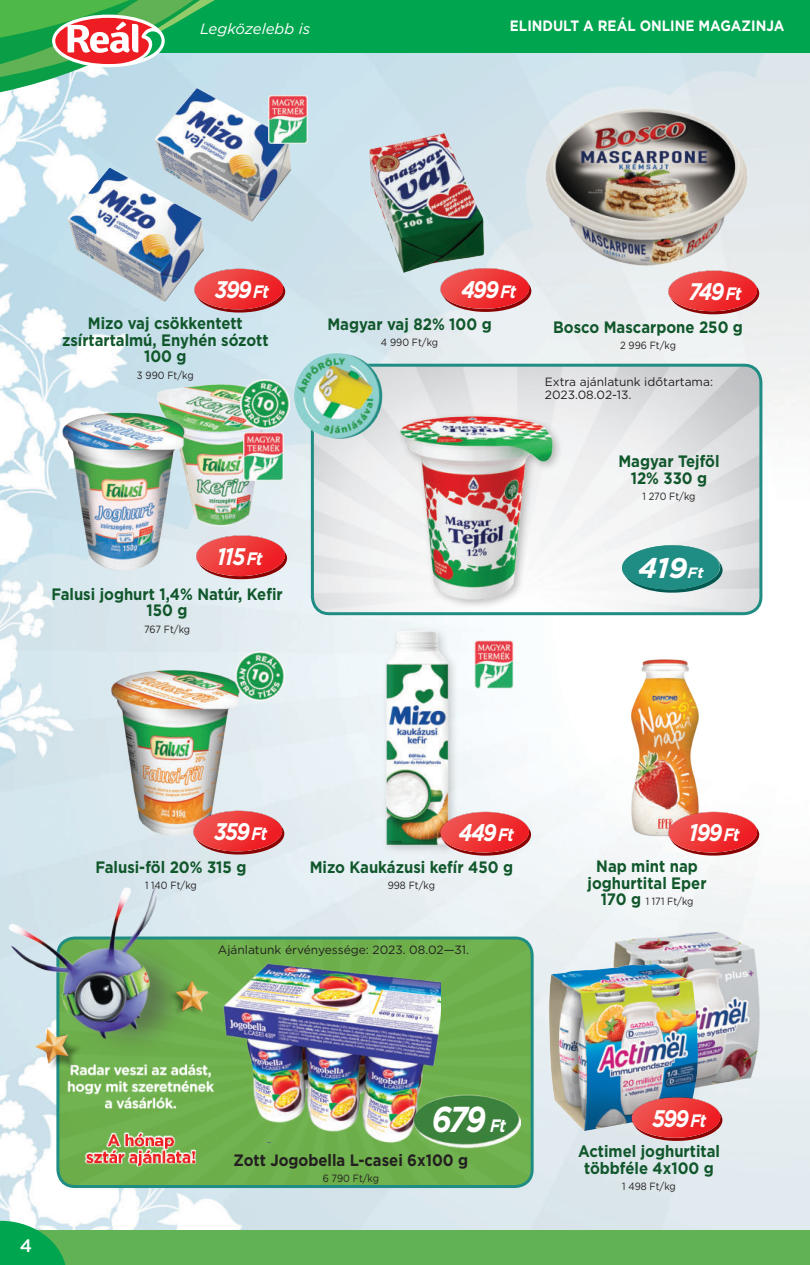
<style>
.page{position:relative;width:810px;height:1265px;background:#fff}
.page>*{position:absolute;margin:0;border:0;box-sizing:border-box;transform-origin:0 0}
.t1{font:italic 700 36px "Gotham";color:#fff;scale:.85 1}
.t2{font:italic 700 28.5px "Gotham";color:#fff}
.t3{font:italic 700 24px "Gotham";letter-spacing:-.055em;color:#fff;scale:.85 1}
.t4{font:500 18px "Gotham";color:#fff}
.t5{font:700 16.5px/16.5px "Gotham";color:#11572c;text-align:center;scale:.9 1}
.t6{font:700 16.5px "Gotham";color:#231f20;scale:.9 1}
.t7{font:700 15px "Gotham";color:#fff;scale:.9 1}
.t8{font:italic 15px "Gotham";color:#fff}
.t9{font:12px/13.5px "Gotham";color:#231f20}
.t10{font:10.5px "Gotham";color:#231f20;scale:.9 1}
.s1{font-size:18px}
.s2{font-size:15px}
.s3{font-weight:700;font-size:16.5px;color:#11572c}
</style>
<div class="page">
<img style="left:0;top:52px;width:810px;height:1178px">
<div style="left:0;top:0;width:810px;height:52px;background:#00a54f"></div>
<div style="left:0;top:1230px;width:810px;height:35px;background:#61b254"></div>
<img style="left:155px;top:88px;width:136px;height:134px">
<img style="left:68px;top:168px;width:136px;height:134px">
<svg style="left:194px;top:269px;width:91px;height:44px"></svg>
<img style="left:194px;top:270px;width:89px;height:39px">
<img style="left:369px;top:133px;width:115px;height:140px">
<svg style="left:440px;top:268px;width:91px;height:44px"></svg>
<img style="left:440px;top:270px;width:89px;height:39px">
<img style="left:533px;top:95px;width:226px;height:182px">
<svg style="left:668px;top:271px;width:91px;height:43px"></svg>
<img style="left:668px;top:272px;width:89px;height:39px">
<img style="left:612px;top:920px;width:149px;height:189px">
<img style="left:548px;top:964px;width:151px;height:167px">
<svg style="left:631px;top:1097px;width:91px;height:44px"></svg>
<img style="left:631px;top:1098px;width:89px;height:40px">
<img style="left:566px;top:654px;width:187px;height:187px">
<svg style="left:668px;top:812px;width:91px;height:44px"></svg>
<img style="left:668px;top:813px;width:89px;height:39px">
<img style="left:104px;top:663px;width:143px;height:179px">
<svg style="left:193px;top:811px;width:91px;height:43px"></svg>
<img style="left:193px;top:812px;width:90px;height:39px">
<img style="left:154px;top:380px;width:129px;height:151px">
<img style="left:55px;top:408px;width:161px;height:171px">
<svg style="left:196px;top:535px;width:91px;height:44px"></svg>
<img style="left:196px;top:537px;width:89px;height:39px">
<img style="left:366px;top:633px;width:102px;height:236px">
<svg style="left:440px;top:812px;width:91px;height:44px"></svg>
<img style="left:440px;top:813px;width:89px;height:39px">
<img style="left:312px;top:365px;width:449px;height:249px">
<div style="left:311px;top:364px;width:451px;height:251px;border:3px solid #1f8d83;border-radius:17px"></div>
<img style="left:358px;top:388px;width:231px;height:245px">
<svg style="left:622px;top:545px;width:100px;height:48px;background:#4b9f97"></svg>
<img style="left:282px;top:347px;width:110px;height:97px">
<img style="left:241px;top:380px;width:48px;height:48px">
<img style="left:235px;top:651px;width:49px;height:49px">
<img style="left:268px;top:96px;width:39px;height:48px">
<img style="left:244px;top:432px;width:39px;height:48px">
<img style="left:474px;top:640px;width:39px;height:48px">
<div style="left:58px;top:938px;width:474px;height:248px;background:#6daf4b"></div>
<div style="left:56px;top:936px;width:477px;height:252px;border:3px solid #1f8d83;border-radius:17px"></div>
<img style="left:66px;top:1079px;width:168px;height:104px">
<img style="left:7px;top:882px;width:249px;height:197px">
<img style="left:146px;top:961px;width:294px;height:182px">
<img style="left:409px;top:1087px;width:111px;height:64px">
<svg style="left:0;top:0;width:246px;height:108px"></svg>
<svg style="left:0;top:1211px;width:67px;height:54px"></svg>
<p class="t8" style="left:200px;top:22px;width:111px">Legközelebb is</p>
<p class="t7" style="left:510px;top:18px;width:306px">ELINDULT A REÁL ONLINE MAGAZINJA</p>
<h3 class="t3" style="left:215px;top:279px;width:65px">399<span class="s1">Ft</span></h3>
<p class="t5" style="left:62px;top:315px;width:231px">Mizo vaj csökkentett zsírtartalmú, Enyhén sózott<br>100 g</p>
<p class="t10" style="left:137px;top:369px;width:64px">3 990 Ft/kg</p>
<h3 class="t3" style="left:217px;top:546px;width:55px">115<span class="s1">Ft</span></h3>
<p class="t5" style="left:51px;top:586px;width:258px">Falusi joghurt 1,4% Natúr, Kefir<br>150 g</p>
<p class="t10" style="left:144px;top:623px;width:53px">767 Ft/kg</p>
<h3 class="t3" style="left:461px;top:278px;width:66px">499<span class="s1">Ft</span></h3>
<p class="t5" style="left:327px;top:315px;width:184px">Magyar vaj 82% 100 g</p>
<p class="t10" style="left:381px;top:337px;width:65px">4 990 Ft/kg</p>
<h3 class="t3" style="left:689px;top:281px;width:63px">749<span class="s1">Ft</span></h3>
<p class="t5" style="left:553px;top:318px;width:212px">Bosco Mascarpone 250 g</p>
<p class="t10" style="left:620px;top:340px;width:64px">2 996 Ft/kg</p>
<p class="t9" style="left:545px;top:375px;width:170px">Extra ajánlatunk időtartama:<br>2023.08.02-13.</p>
<p class="t5" style="left:618px;top:453px;width:114px">Magyar Tejföl<br>12% 330 g</p>
<p class="t10" style="left:642px;top:490px;width:60px">1 270 Ft/kg</p>
<h2 class="t2" style="left:638px;top:555px;width:67px">419<span class="s2">Ft</span></h2>
<p class="t4" style="left:20px;top:1232px;width:14px">44</p>
<h3 class="t3" style="left:214px;top:821px;width:64px">359<span class="s1">Ft</span></h3>
<h3 class="t3" style="left:459px;top:822px;width:66px">449<span class="s1">Ft</span></h3>
<h3 class="t3" style="left:689px;top:822px;width:61px">199<span class="s1">Ft</span></h3>
<p class="t5" style="left:95px;top:858px;width:169px">Falusi-föl 20% 315 g</p>
<p class="t10" style="left:145px;top:880px;width:59px">1 140 Ft/kg</p>
<p class="t5" style="left:310px;top:858px;width:227px">Mizo Kaukázusi kefír 450 g</p>
<p class="t10" style="left:388px;top:880px;width:54px">998 Ft/kg</p>
<p class="t5" style="left:587px;top:858px;width:134px">Nap mint nap joghurtital Eper</p>
<p class="t10" style="left:600px;top:895px;width:105px"><span class="s3">170 g</span> 1 171 Ft/kg</p>
<p class="t9" style="left:218px;top:943px;width:253px">Ajánlatunk érvényessége: 2023. 08.02—31.</p>
<h1 class="t1" style="left:432px;top:1103px;width:89px">679 <span class="s1">Ft</span></h1>
<h3 class="t3" style="left:652px;top:1107px;width:65px">599<span class="s1">Ft</span></h3>
<p class="t6" style="left:233px;top:1151px;width:262px">Zott Jogobella L-casei 6x100 g</p>
<p class="t10" style="left:323px;top:1173px;width:64px">6 790 Ft/kg</p>
<p class="t5" style="left:578px;top:1143px;width:159px">Actimel joghurtital többféle 4x100 g</p>
<p class="t10" style="left:622px;top:1181px;width:61px">1 498 Ft/kg</p>
</div>
